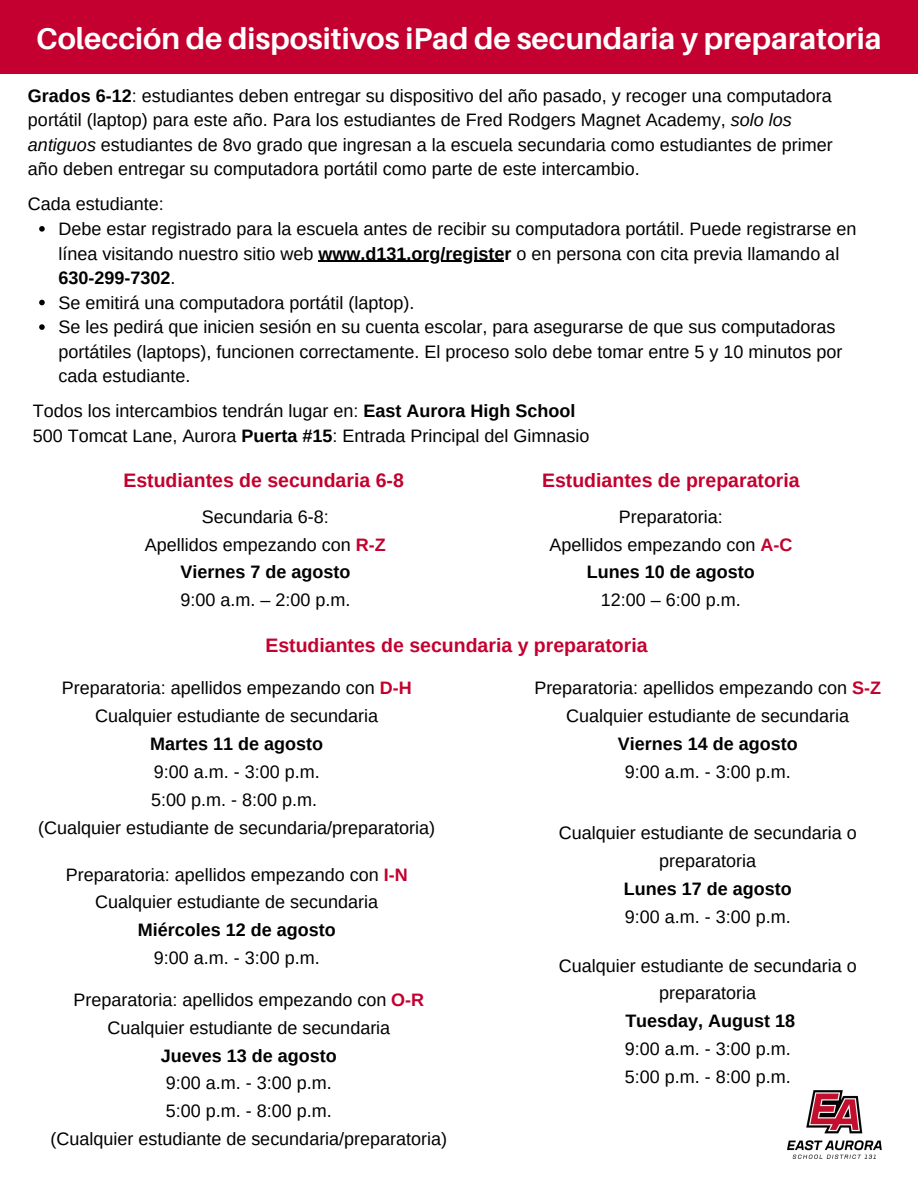
<style>
.page{position:relative;width:918px;height:1188px;background:#fff}
.page>*{position:absolute;margin:0;border:0;box-sizing:border-box;transform-origin:0 0}
.t1{font:700 30px "Aileron";color:#fff}
.t2{font:700 19.5px "Arimo";color:#c3002f}
.t3{font:18px/27.9px "Arimo";color:#000;text-align:center}
.t4{font:700 18px "Arimo";color:#000}
.s1{font-weight:700}
.s2{font-style:italic}
.s3{font-weight:700;color:#c3002f}
</style>
<div class="page">
<div style="left:0;top:0;width:918px;height:74px;background:#c3002f"></div>
<svg style="left:39px;top:226px;width:6px;height:6px"></svg>
<hr style="left:319px;top:261px;width:185px;height:1px;background:#000">
<svg style="left:39px;top:300px;width:6px;height:5px"></svg>
<svg style="left:39px;top:324px;width:6px;height:6px"></svg>
<img style="left:787px;top:1091px;width:95px;height:67px">
<h1 class="t1" style="left:36px;top:20px;width:847px">Colección de dispositivos iPad de secundaria y preparatoria</h1>
<p class="t3" style="left:28px;top:83px;width:806px;line-height:24.6px;text-align:left"><span class="s1">Grados 6-12</span>: estudiantes deben entregar su dispositivo del año pasado, y recoger una computadora portátil (laptop) para este año. Para los estudiantes de Fred Rodgers Magnet Academy, <span class="s2">solo los antiguos</span> estudiantes de 8vo grado que ingresan a la escuela secundaria como estudiantes de primer año deben entregar su computadora portátil como parte de este intercambio.</p>
<p class="t3" style="left:28px;top:190px;width:137px">Cada estudiante:</p>
<p class="t3" style="left:59px;top:216px;width:799px;line-height:24.6px;text-align:left">Debe estar registrado para la escuela antes de recibir su computadora portátil. Puede registrarse en línea visitando nuestro sitio web <span class="s1">www.d131.org/register</span> o en persona con cita previa llamando al <span class="s1">630-299-7302</span>.<br>Se emitirá una computadora portátil (laptop).<br>Se les pedirá que inicien sesión en su cuenta escolar, para asegurarse de que sus computadoras portátiles (laptops), funcionen correctamente. El proceso solo debe tomar entre 5 y 10 minutos por cada estudiante.</p>
<p class="t3" style="left:33px;top:399px;width:558px;line-height:24.6px;text-align:left">Todos los intercambios tendrán lugar en: <span class="s1">East Aurora High School<br></span>500 Tomcat Lane, Aurora <span class="s1">Puerta #15</span>: Entrada Principal del Gimnasio</p>
<p class="t2" style="left:123px;top:469px;width:282px">Estudiantes de secundaria 6-8</p>
<p class="t3" style="left:145px;top:502px;width:242px">Secundaria 6-8:<br>Apellidos empezando con <span class="s3">R-Z<br></span><span class="s1">Viernes 7 de agosto</span></p>
<p class="t3" style="left:180px;top:586px;width:171px">9:00 a.m. – 2:00 p.m.</p>
<p class="t2" style="left:542px;top:469px;width:259px">Estudiantes de preparatoria</p>
<p class="t3" style="left:549px;top:502px;width:244px">Preparatoria:<br>Apellidos empezando con <span class="s3">A-C<br></span><span class="s1">Lunes 10 de agosto</span></p>
<p class="t3" style="left:601px;top:586px;width:141px">12:00 – 6:00 p.m.</p>
<p class="t2" style="left:265px;top:635px;width:384px">Estudiantes de secundaria y preparatoria</p>
<p class="t3" style="left:62px;top:674px;width:351px">Preparatoria: apellidos empezando con <span class="s3">D-H<br></span>Cualquier estudiante de secundaria</p>
<p class="t4" style="left:150px;top:734px;width:174px">Martes 11 de agosto</p>
<p class="t3" style="left:38px;top:758px;width:398px">9:00 a.m. - 3:00 p.m.<br>5:00 p.m. - 8:00 p.m.<br>(Cualquier estudiante de secundaria/preparatoria)</p>
<p class="t3" style="left:66px;top:860px;width:343px">Preparatoria: apellidos empezando con <span class="s3">I-N<br></span>Cualquier estudiante de secundaria</p>
<p class="t4" style="left:138px;top:920px;width:199px">Miércoles 12 de agosto</p>
<p class="t3" style="left:154px;top:944px;width:167px">9:00 a.m. - 3:00 p.m.</p>
<p class="t3" style="left:73px;top:986px;width:352px">Preparatoria: apellidos empezando con <span class="s3">O-R<br></span>Cualquier estudiante de secundaria</p>
<p class="t4" style="left:161px;top:1045px;width:177px">Jueves 13 de agosto</p>
<p class="t3" style="left:50px;top:1069px;width:398px">9:00 a.m. - 3:00 p.m.<br>5:00 p.m. - 8:00 p.m.<br>(Cualquier estudiante de secundaria/preparatoria)</p>
<p class="t3" style="left:534px;top:674px;width:348px">Preparatoria: apellidos empezando con <span class="s3">S-Z<br></span>Cualquier estudiante de secundaria</p>
<p class="t4" style="left:618px;top:734px;width:181px">Viernes 14 de agosto</p>
<p class="t3" style="left:625px;top:758px;width:167px">9:00 a.m. - 3:00 p.m.</p>
<p class="t3" style="left:559px;top:819px;width:299px">Cualquier estudiante de secundaria o preparatoria</p>
<p class="t4" style="left:624px;top:879px;width:169px">Lunes 17 de agosto</p>
<p class="t3" style="left:625px;top:903px;width:167px">9:00 a.m. - 3:00 p.m.</p>
<p class="t3" style="left:559px;top:951px;width:299px">Cualquier estudiante de secundaria o preparatoria</p>
<p class="t4" style="left:625px;top:1011px;width:171px">Tuesday, August 18</p>
<p class="t3" style="left:625px;top:1035px;width:167px;text-align:left">9:00 a.m. - 3:00 p.m.<br>5:00 p.m. - 8:00 p.m.</p>
</div>
